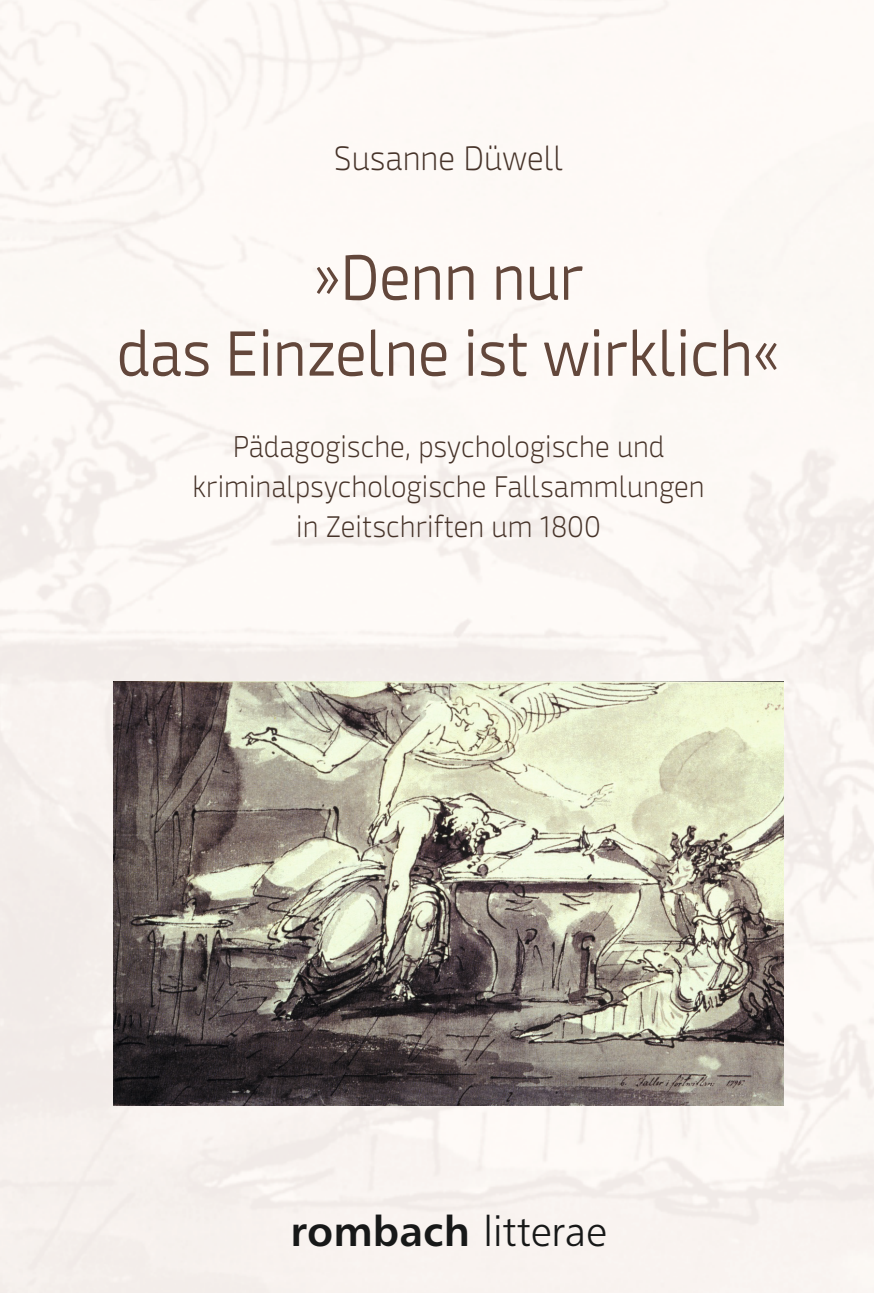
<style>
.page{position:relative;width:874px;height:1293px;background:#fff}
.page>*{position:absolute;margin:0;border:0;box-sizing:border-box;transform-origin:0 0}
.t1{font:300 64px/76px "Mangerica";letter-spacing:-.01em;color:#63473b;text-align:center;scale:.9 1}
.t2{font:42px "Humanist 777 BT Light B";color:#171818}
.t3{font:200 34px "Mangerica";color:#463329;scale:.9 1}
.t4{font:200 30px/40px "Mangerica";color:#463329;text-align:center;scale:.9 1}
.s1{font-family:"Humanist 777 BT Bold B"}
</style>
<div class="page">
<img style="left:0;top:0;width:873px;height:1293px">
<img style="left:114px;top:681px;width:669px;height:425px">
<p class="t3" style="left:333px;top:138px;width:256px">Susanne Düwell</p>
<h1 class="t1" style="left:116px;top:240px;width:738px">»Denn nur<br>das Einzelne ist wirklich«</h1>
<p class="t4" style="left:192px;top:426px;width:570px">Pädagogische, psychologische und kriminalpsychologische Fallsammlungen in Zeitschriften um 1800</p>
<h2 class="t2" style="left:290px;top:1205px;width:317px"><span class="s1">rombach</span> litterae</h2>
</div>
